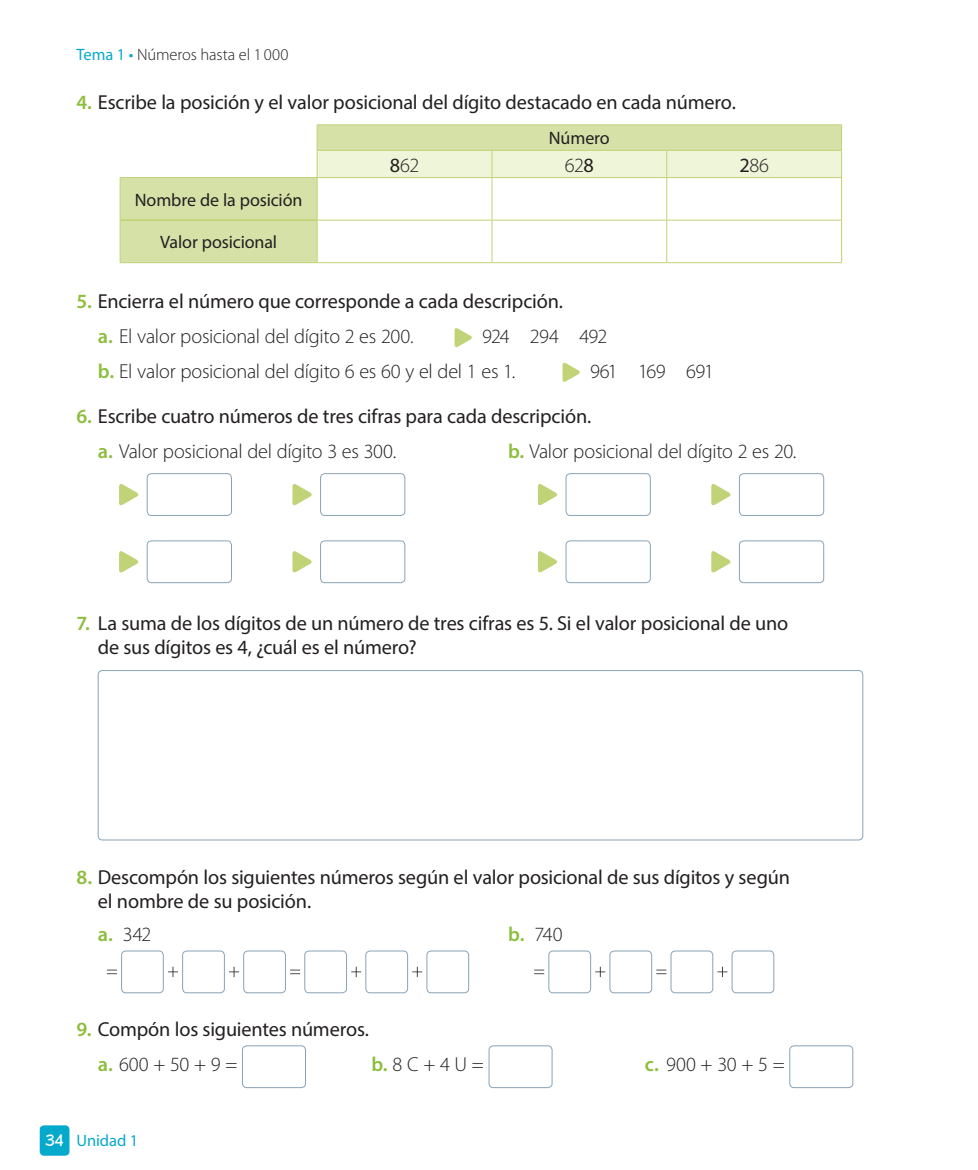
<style>
.page{position:relative;width:978px;height:1170px;background:#fff}
.page>*{position:absolute;margin:0;border:0;box-sizing:border-box;transform-origin:0 0}
.t1{font:20.25px/34.7px "Myriad Pro";letter-spacing:-.01em;color:#231f20}
.t2{font:300 20.25px/34.7px "Myriad Pro";letter-spacing:-.015em;color:#231f20}
.t3{font:300 20.25px "Myriad Pro";letter-spacing:-.04em;color:#231f20}
.t4{font:18px "Myriad Pro";letter-spacing:-.01em;color:#231f20}
.t5{font:300 16.5px "Myriad Pro";letter-spacing:-.01em;color:#231f20}
.t6{font:16.5px "Myriad Pro";letter-spacing:-.005em;color:#05a9cc}
.t7{font:16.5px "Playtime With Hot Toddies";color:#fff}
.s1{font-weight:400;color:#05a9cc}
.s2{font-weight:600;color:#8dbe3e}
.s3{font-weight:400}
.s4{font-weight:300}
</style>
<div class="page">
<svg style="left:121px;top:125px;width:720px;height:137px"></svg>
<hr style="left:121px;top:220px;width:196px;height:1px;background:#b0ca53">
<hr style="left:317px;top:124px;width:175px;height:1px;background:#c0d376">
<hr style="left:492px;top:124px;width:175px;height:1px;background:#c0d376">
<hr style="left:667px;top:124px;width:175px;height:1px;background:#c0d376">
<svg style="left:317px;top:125px;width:525px;height:52px;background:#e1eabd"></svg>
<hr style="left:317px;top:177px;width:175px;height:1px;background:#c0d376">
<hr style="left:492px;top:177px;width:175px;height:1px;background:#c0d376">
<hr style="left:492px;top:178px;width:1px;height:42px;background:#c0d376">
<hr style="left:667px;top:177px;width:175px;height:1px;background:#c0d376">
<hr style="left:666px;top:178px;width:1px;height:42px;background:#c0d376">
<hr style="left:841px;top:178px;width:1px;height:42px;background:#c0d376">
<hr style="left:317px;top:220px;width:175px;height:1px;background:#c0d376">
<hr style="left:492px;top:220px;width:175px;height:1px;background:#c0d376">
<hr style="left:492px;top:220px;width:1px;height:42px;background:#c0d376">
<hr style="left:667px;top:220px;width:175px;height:1px;background:#c0d376">
<hr style="left:666px;top:220px;width:1px;height:42px;background:#c0d376">
<hr style="left:841px;top:220px;width:1px;height:42px;background:#c0d376">
<hr style="left:317px;top:262px;width:175px;height:1px;background:#c0d376">
<hr style="left:492px;top:262px;width:175px;height:1px;background:#c0d376">
<hr style="left:667px;top:262px;width:175px;height:1px;background:#c0d376">
<hr style="left:120px;top:177px;width:197px;height:1px;background:#c0d376">
<hr style="left:120px;top:178px;width:1px;height:42px;background:#c0d376">
<hr style="left:317px;top:178px;width:1px;height:42px;background:#c0d376">
<hr style="left:120px;top:220px;width:1px;height:42px;background:#c0d376">
<hr style="left:317px;top:220px;width:1px;height:42px;background:#c0d376">
<hr style="left:120px;top:262px;width:197px;height:1px;background:#c0d376">
<svg style="left:455px;top:328px;width:17px;height:20px"></svg>
<svg style="left:563px;top:362px;width:17px;height:20px"></svg>
<svg style="left:119px;top:484px;width:20px;height:22px"></svg>
<div style="left:147px;top:473px;width:85px;height:43px;border:1px solid #89a3b6;border-radius:4px"></div>
<svg style="left:538px;top:484px;width:20px;height:22px"></svg>
<div style="left:566px;top:473px;width:85px;height:43px;border:1px solid #89a3b6;border-radius:4px"></div>
<svg style="left:292px;top:484px;width:20px;height:21px"></svg>
<div style="left:320px;top:473px;width:85px;height:43px;border:1px solid #89a3b6;border-radius:4px"></div>
<svg style="left:711px;top:484px;width:20px;height:21px"></svg>
<div style="left:739px;top:473px;width:85px;height:43px;border:1px solid #89a3b6;border-radius:4px"></div>
<svg style="left:119px;top:551px;width:20px;height:22px"></svg>
<div style="left:147px;top:540px;width:85px;height:43px;border:1px solid #89a3b6;border-radius:4px"></div>
<svg style="left:538px;top:551px;width:20px;height:22px"></svg>
<div style="left:566px;top:540px;width:85px;height:43px;border:1px solid #89a3b6;border-radius:4px"></div>
<svg style="left:292px;top:551px;width:20px;height:22px"></svg>
<div style="left:320px;top:540px;width:85px;height:43px;border:1px solid #89a3b6;border-radius:4px"></div>
<svg style="left:711px;top:551px;width:20px;height:22px"></svg>
<div style="left:739px;top:540px;width:85px;height:43px;border:1px solid #89a3b6;border-radius:4px"></div>
<div style="left:98px;top:670px;width:765px;height:170px;border:1px solid #89a3b6;border-radius:4px"></div>
<div style="left:121px;top:950px;width:43px;height:43px;border:1px solid #89a3b6;border-radius:4px"></div>
<div style="left:304px;top:950px;width:43px;height:43px;border:1px solid #89a3b6;border-radius:4px"></div>
<div style="left:182px;top:950px;width:43px;height:43px;border:1px solid #89a3b6;border-radius:4px"></div>
<div style="left:365px;top:950px;width:43px;height:43px;border:1px solid #89a3b6;border-radius:4px"></div>
<div style="left:243px;top:950px;width:43px;height:43px;border:1px solid #89a3b6;border-radius:4px"></div>
<div style="left:427px;top:950px;width:42px;height:43px;border:1px solid #89a3b6;border-radius:4px"></div>
<svg style="left:168px;top:966px;width:10px;height:11px"></svg>
<svg style="left:351px;top:966px;width:10px;height:11px"></svg>
<svg style="left:229px;top:966px;width:10px;height:11px"></svg>
<svg style="left:412px;top:966px;width:10px;height:11px"></svg>
<svg style="left:290px;top:969px;width:10px;height:5px"></svg>
<svg style="left:107px;top:969px;width:10px;height:5px"></svg>
<div style="left:548px;top:950px;width:43px;height:43px;border:1px solid #89a3b6;border-radius:4px"></div>
<div style="left:671px;top:950px;width:42px;height:43px;border:1px solid #89a3b6;border-radius:4px"></div>
<div style="left:610px;top:950px;width:42px;height:43px;border:1px solid #89a3b6;border-radius:4px"></div>
<div style="left:732px;top:950px;width:42px;height:43px;border:1px solid #89a3b6;border-radius:4px"></div>
<svg style="left:595px;top:966px;width:10px;height:11px"></svg>
<svg style="left:717px;top:966px;width:10px;height:11px"></svg>
<svg style="left:656px;top:969px;width:10px;height:5px"></svg>
<svg style="left:534px;top:969px;width:10px;height:5px"></svg>
<div style="left:242px;top:1045px;width:64px;height:42px;border:1px solid #89a3b6;border-radius:4px"></div>
<div style="left:489px;top:1045px;width:63px;height:42px;border:1px solid #89a3b6;border-radius:4px"></div>
<div style="left:789px;top:1045px;width:64px;height:42px;border:1px solid #89a3b6;border-radius:4px"></div>
<div style="left:40px;top:1125px;width:29px;height:30px;background:#05a9cc;border-radius:4px"></div>
<p class="t5" style="left:77px;top:46px;width:213px"><span class="s1">Tema 1 •</span> Números hasta el 1 000</p>
<p class="t1" style="left:77px;top:84px;width:661px"><span class="s2">4.</span> Escribe la posición y el valor posicional del dígito destacado en cada número.</p>
<p class="t4" style="left:549px;top:127px;width:62px">Número</p>
<p class="t2" style="left:390px;top:148px;width:31px"><span class="s3">8</span>62</p>
<p class="t2" style="left:565px;top:148px;width:30px">62<span class="s3">8</span></p>
<p class="t2" style="left:739px;top:148px;width:31px"><span class="s3">2</span>86</p>
<p class="t4" style="left:135px;top:188px;width:169px">Nombre de la posición</p>
<p class="t4" style="left:160px;top:231px;width:118px">Valor posicional</p>
<p class="t1" style="left:98px;top:284px;width:467px;text-indent:-21px"><span class="s2">5.</span> Encierra el número que corresponde a cada descripción. <span class="s2">a.</span> <span class="s4">El valor posicional del dígito 2 es 200.</span></p>
<p class="t2" style="left:98px;top:319px;width:511px;text-indent:384px">924 294 492 <span class="s2">b.</span> El valor posicional del dígito 6 es 60 y el del 1 es 1.</p>
<p class="t3" style="left:590px;top:360px;width:125px">961 169 691</p>
<p class="t1" style="left:98px;top:398px;width:495px;text-indent:-21px"><span class="s2">6.</span> Escribe cuatro números de tres cifras para cada descripción. <span class="s2">a.</span> <span class="s4">Valor posicional del dígito 3 es 300.</span></p>
<p class="t2" style="left:508px;top:434px;width:290px"><span class="s2">b.</span> Valor posicional del dígito 2 es 20.</p>
<p class="t1" style="left:98px;top:611px;width:692px;line-height:24px;text-indent:-21px"><span class="s2">7.</span> La suma de los dígitos de un número de tres cifras es 5. Si el valor posicional de uno de sus dígitos es 4, ¿cuál es el número?</p>
<p class="t1" style="left:98px;top:864px;width:694px;line-height:24px;text-indent:-21px"><span class="s2">8.</span> Descompón los siguientes números según el valor posicional de sus dígitos y según el nombre de su posición.</p>
<p class="t2" style="left:98px;top:917px;width:55px"><span class="s2">a.</span> 342</p>
<p class="t2" style="left:508px;top:917px;width:56px"><span class="s2">b.</span> 740</p>
<p class="t1" style="left:98px;top:1011px;width:273px;text-indent:-21px"><span class="s2">9.</span> Compón los siguientes números. <span class="s2">a.</span> <span class="s4">600 + 50 + 9 =</span></p>
<p class="t2" style="left:371px;top:1047px;width:114px"><span class="s2">b.</span> 8 C + 4 U =</p>
<p class="t2" style="left:645px;top:1047px;width:141px"><span class="s2">c.</span> 900 + 30 + 5 =</p>
<p class="t7" style="left:45px;top:1130px;width:20px">34</p>
<p class="t6" style="left:77px;top:1130px;width:63px">Unidad 1</p>
</div>
